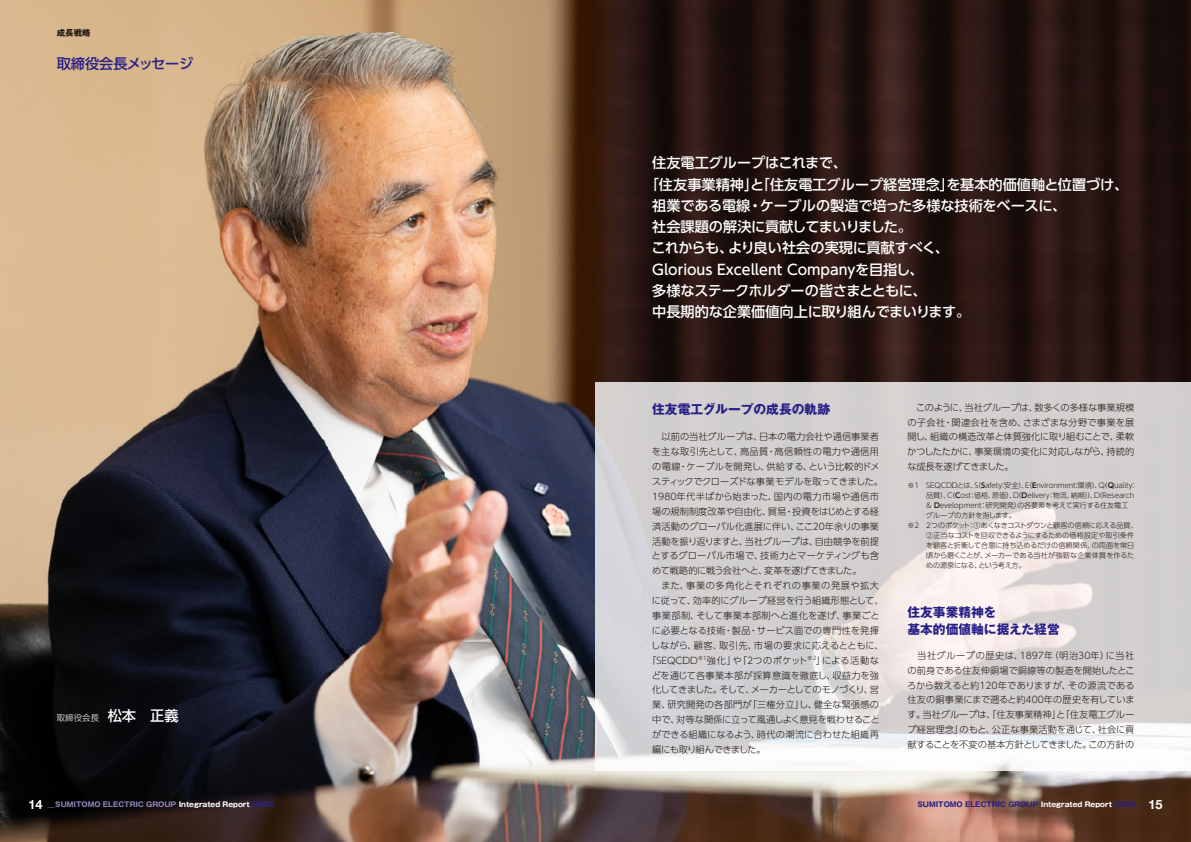
<style>
.page{position:relative;width:1191px;height:842px;background:#fff}
.page>*{position:absolute;margin:0;border:0;box-sizing:border-box;transform-origin:0 0}
.t1{font:500 14.2px "UD Shin Go Pro";color:#fff}
.t2{font:500 14.2px "UD Shin Go Pro";letter-spacing:-.02em;color:#fff}
.t3{font:500 14.2px "UD Shin Go Pro";letter-spacing:-.025em;color:#fff}
.t4{font:500 14.2px "UD Shin Go Pro";letter-spacing:-.03em;color:#fff}
.t5{font:500 14.2px "UD Shin Go Pro";letter-spacing:-.015em;color:#261f87}
.t6{font:700 12.8px/17px "Gothic MB101 Pro";color:#261f87}
.t7{font:300 9.2px/14.9px "UD Shin Go Pro";color:#221815;text-align:justify}
.t8{font:300 9.2px "UD Shin Go Pro";letter-spacing:.02em;color:#221815}
.t9{font:300 9.2px "UD Shin Go Pro";letter-spacing:.025em;color:#221815}
.t10{font:300 9.2px "UD Shin Go Pro";letter-spacing:-.02em;color:#221815}
.t11{font:300 9.2px "UD Shin Go Pro";letter-spacing:-.035em;color:#221815}
.t12{font:300 9.2px "UD Shin Go Pro";letter-spacing:-.06em;color:#221815}
.t13{font:300 9.2px "UD Shin Go Pro";letter-spacing:.035em;color:#221815}
.t14{font:300 9.2px "UD Shin Go Pro";letter-spacing:.045em;color:#221815}
.t15{font:300 9.2px "UD Shin Go Pro";letter-spacing:.03em;color:#221815}
.t16{font:300 9.2px "UD Shin Go Pro";letter-spacing:.06em;color:#221815}
.t17{font:300 9.2px "UD Shin Go Pro";letter-spacing:-.055em;color:#221815}
.t18{font:300 8.5px "UD Shin Go Pro";color:#fff}
.t19{font:700 8.5px "Gothic MB101 Pro";color:#221815}
.t20{font:300 7.1px "UD Shin Go Pro";letter-spacing:-.01em;color:#221815}
.t21{font:700 7.1px "Gothic MB101 Pro";color:#9283bc}
.t22{font:700 7.1px "Gothic MB101 Pro";color:#261f87}
.t23{font:300 7.1px "UD Shin Go Pro";letter-spacing:-.035em;color:#221815}
.s1{font-weight:500;font-size:14.2px}
.s2{font-family:"UD Shin Go Pro De";font-weight:700}
.s3{font-family:"Helvetica Neue LT Std";font-size:12.8px;color:#fff}
.s4{color:#fff}
.s5{color:#261f87}
</style>
<div class="page">
<img style="left:0;top:0;width:1191px;height:842px">
<svg style="left:595px;top:383px;width:596px;height:388px;background:#dad7d7"></svg>
<p class="t19" style="left:57px;top:26px;width:36px">成長戦略</p>
<h1 class="t5" style="left:57px;top:52px;width:138px">取締役会長メッセージ</h1>
<p class="t18" style="left:57px;top:711px;width:123px">取締役会長　<span class="s1">松本　正義</span></p>
<h1 class="t1" style="left:652px;top:151px;width:196px">住友電工グループはこれまで、</h1>
<h1 class="t1" style="left:645px;top:173px;width:485px">「住友事業精神」と「住友電工グループ経営理念」を基本的価値軸と位置づけ、</h1>
<h1 class="t1" style="left:652px;top:194px;width:415px">祖業である電線・ケーブルの製造で培った多様な技術をベースに、</h1>
<h1 class="t4" style="left:652px;top:215px;width:261px">社会課題の解決に貢献してまいりました。</h1>
<h1 class="t2" style="left:651px;top:237px;width:299px">これからも、より良い社会の実現に貢献すべく、</h1>
<h1 class="t1" style="left:652px;top:258px;width:273px">Glorious Excellent Companyを目指し、</h1>
<h1 class="t3" style="left:652px;top:279px;width:276px">多様なステークホルダーの皆さまとともに、</h1>
<h1 class="t1" style="left:652px;top:300px;width:319px">中長期的な企業価値向上に取り組んでまいります。</h1>
<h2 class="t6" style="left:652px;top:399px;width:179px">住友電工グループの成長の軌跡</h2>
<p class="t7" style="left:652px;top:429px;width:228px">　以前の当社グループは、日本の電力会社や通信事業者</p>
<p class="t13" style="left:652px;top:444px;width:229px">を主な取引先として、高品質・高信頼性の電力や通信用</p>
<p class="t7" style="left:652px;top:459px;width:229px">の電線・ケーブルを開発し、供給する、という比較的ドメ</p>
<p class="t11" style="left:652px;top:474px;width:233px">スティックでクローズドな事業モデルを取ってきました。</p>
<p class="t9" style="left:652px;top:489px;width:228px">1980年代半ばから始まった、国内の電力市場や通信市</p>
<p class="t10" style="left:652px;top:504px;width:228px">場の規制制度改革や自由化、貿易・投資をはじめとする経</p>
<p class="t7" style="left:652px;top:518px;width:228px">済活動のグローバル化進展に伴い、ここ20年余りの事業</p>
<p class="t7" style="left:652px;top:533px;width:228px">活動を振り返りますと、当社グループは、自由競争を前提</p>
<p class="t8" style="left:651px;top:548px;width:229px">とするグローバル市場で、技術力とマーケティングも含</p>
<p class="t11" style="left:652px;top:563px;width:211px">めて戦略的に戦う会社へと、変革を遂げてきました。</p>
<p class="t16" style="left:652px;top:578px;width:228px">　また、事業の多角化とそれぞれの事業の発展や拡大</p>
<p class="t7" style="left:652px;top:593px;width:233px">に従って、効率的にグループ経営を行う組織形態として、</p>
<p class="t14" style="left:652px;top:608px;width:229px">事業部制、そして事業本部制へと進化を遂げ、事業ごと</p>
<p class="t8" style="left:652px;top:623px;width:229px">に必要となる技術・製品・サービス面での専門性を発揮</p>
<p class="t9" style="left:651px;top:638px;width:234px">しながら、顧客、取引先、市場の要求に応えるとともに、</p>
<p class="t7" style="left:647px;top:652px;width:233px">「SEQCDD<sup>※1</sup>強化」や「2つのポケット<sup>※2</sup>」による活動な</p>
<p class="t15" style="left:651px;top:668px;width:229px">どを通じて各事業本部が採算意識を徹底し、収益力を強</p>
<p class="t12" style="left:652px;top:682px;width:228px">化してきました。そして、メーカーとしてのモノづくり、営</p>
<p class="t8" style="left:652px;top:697px;width:228px">業、研究開発の各部門が「三権分立」し、健全な緊張感の</p>
<p class="t10" style="left:652px;top:712px;width:229px">中で、対等な関係に立って風通しよく意見を戦わせること</p>
<p class="t7" style="left:652px;top:727px;width:228px">ができる組織になるよう、時代の潮流に合わせた組織再</p>
<p class="t17" style="left:652px;top:742px;width:115px">編にも取り組んできました。</p>
<p class="t7" style="left:907px;top:399px;width:228px">　このように、当社グループは、数多くの多様な事業規模の子会社・関連会社を含め、さまざまな分野で事業を展開し、組織の構造改革と体質強化に取り組むことで、柔軟かつしたたかに、事業環境の変化に対応しながら、持続的な成長を遂げてきました。</p>
<p class="t20" style="left:907px;top:480px;width:231px">※1　SEQCDDとは、S（<span class="s2">S</span>afety：安全）、E（<span class="s2">E</span>nvironment：環境）、Q（<span class="s2">Q</span>uality：</p>
<p class="t20" style="left:926px;top:490px;width:209px">品質）、C（<span class="s2">C</span>ost：価格、原価）、D（<span class="s2">D</span>elivery：物流、納期)）、D（Research</p>
<p class="t20" style="left:926px;top:500px;width:204px">&amp; <span class="s2">D</span>evelopment：研究開発）の各要素を考えて実行する住友電工</p>
<p class="t20" style="left:926px;top:509px;width:91px">グループの方針を指します。</p>
<p class="t20" style="left:907px;top:519px;width:232px">※2　2つのポケット：①あくなきコストダウンと顧客の信頼に応える品質、</p>
<p class="t20" style="left:926px;top:529px;width:209px">②正当なコストを回収できるようにするための価格設定や取引条件</p>
<p class="t20" style="left:926px;top:539px;width:210px">を顧客と折衝して合意に持ち込めるだけの信頼関係、の両面を常日</p>
<p class="t20" style="left:926px;top:549px;width:210px">頃から磨くことが、メーカーである当社が強靭な企業体質を作るた</p>
<p class="t23" style="left:926px;top:559px;width:101px">めの源泉になる、という考え方。</p>
<h2 class="t6" style="left:907px;top:602px;width:154px">住友事業精神を<br>基本的価値軸に据えた経営</h2>
<p class="t7" style="left:907px;top:647px;width:229px">　当社グループの歴史は、1897年（明治30年）に当社の前身である住友伸銅場で銅線等の製造を開始したところから数えると約120年でありますが、その源流である住友の銅事業にまで遡ると約400年の歴史を有しています。当社グループは、「住友事業精神」と「住友電工グループ経営理念」のもと、公正な事業活動を通じて、社会に貢献することを不変の基本方針としてきました。この方針の</p>
<p class="t21" style="left:28px;top:798px;width:247px"><span class="s3">14</span> ＿SUMITOMO ELECTRIC GROUP <span class="s4">Integrated Report</span> <span class="s5">2020</span></p>
<p class="t22" style="left:917px;top:798px;width:247px">SUMITOMO ELECTRIC GROUP <span class="s4">Integrated Report</span> 2020＿ <span class="s3">15</span></p>
</div>
